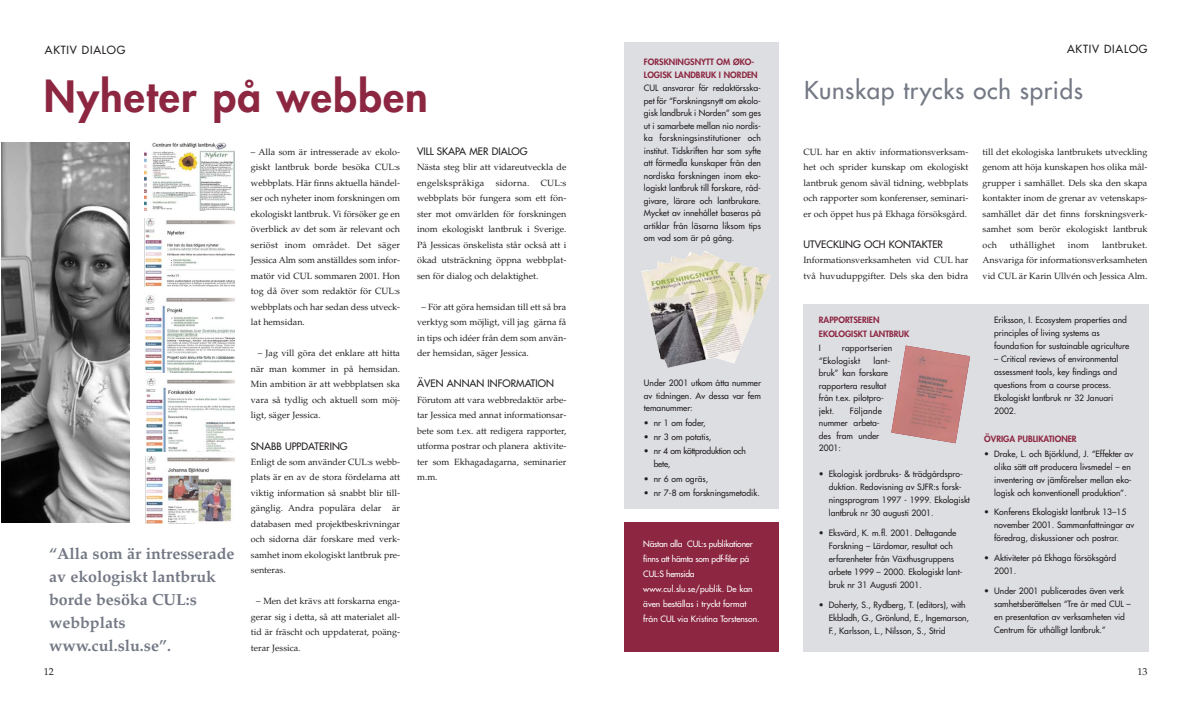
<style>
.page{position:relative;width:1190px;height:708px;background:#fff}
.page>*{position:absolute;margin:0;border:0;box-sizing:border-box;transform-origin:0 0}
.t1{font:800 42px "Futura";letter-spacing:.03em;color:#8c2641}
.t2{font:24px "Futura";letter-spacing:.03em;color:#737884}
.t3{font:700 16px/23px "Palatino";color:#737884}
.t4{font:11px "Futura";letter-spacing:.07em;color:#231f20}
.t5{font:10px "Futura";color:#231f20}
.t6{font:10px "Palatino";color:#231f20}
.t7{font:9px/15.5px "Palatino";color:#231f20;text-align:justify}
.t8{font:9px "Palatino";letter-spacing:.02em;color:#231f20}
.t9{font:8.5px/13px "Futura";color:#231f20}
.t10{font:8.5px/15px "Futura";color:#fff}
.t11{font:800 8.5px/12.5px "Futura";color:#8c2641}
.t12{font:8.5px/13px "Futura";letter-spacing:-.03em;color:#231f20}
.t13{font:8.5px/12.5px "Futura";letter-spacing:.025em;color:#231f20}
</style>
<div class="page">
<div style="left:803px;top:304px;width:345px;height:348px;background:#dddee1"></div>
<img style="left:1px;top:143px;width:129px;height:380px">
<div style="left:624px;top:43px;width:155px;height:466px;background:#dddee1"></div>
<img style="left:145px;top:378px;width:90px;height:74px">
<img style="left:145px;top:295px;width:90px;height:78px">
<img style="left:145px;top:456px;width:90px;height:67px">
<img style="left:145px;top:219px;width:89px;height:68px">
<img style="left:144px;top:142px;width:90px;height:69px">
<img style="left:641px;top:251px;width:130px;height:117px">
<div style="left:624px;top:523px;width:155px;height:129px;background:#8c2641"></div>
<img style="left:891px;top:346px;width:79px;height:97px">
<p class="t4" style="left:45px;top:45px;width:82px">AKTIV DIALOG</p>
<h1 class="t1" style="left:44px;top:76px;width:386px">Nyheter på webben</h1>
<h3 class="t3" style="left:49px;top:543px;width:187px">“Alla som är intresserade av ekologiskt lantbruk borde besöka CUL:s webbplats www.cul.slu.se”.</h3>
<p class="t7" style="left:251px;top:145px;width:151px">– Alla som är intresserade av ekolo&shy;giskt lantbruk borde besöka CUL:s webbplats. Här finns aktuella händel&shy;ser och nyheter inom forskningen om ekologiskt lantbruk. Vi försöker ge en överblick av det som är relevant och seriöst inom området. Det säger Jessica Alm som anställdes som infor&shy;matör vid CUL sommaren 2001. Hon tog då över som redaktör för CUL:s webbplats och har sedan dess utveck&shy;lat hemsidan.</p>
<p class="t7" style="left:251px;top:347px;width:151px;text-indent:7px">– Jag vill göra det enklare att hitta när man kommer in på hemsidan.<br>Min ambition är att webbplatsen ska vara så tydlig och aktuell som möj&shy;ligt, säger Jessica.</p>
<p class="t5" style="left:251px;top:441px;width:98px">SNABB UPPDATERING</p>
<p class="t7" style="left:251px;top:455px;width:151px">Enligt de som använder CUL:s webb&shy;plats är en av de stora fördelarna att viktig information så snabbt blir till&shy;gänglig. Andra populära delar är databasen med projektbeskrivningar och sidorna där forskare med verk&shy;samhet inom ekologiskt lantbruk pre&shy;senteras.</p>
<p class="t7" style="left:251px;top:595px;width:151px;text-indent:5px">– Men det krävs att forskarna enga&shy;gerar sig i detta, så att materialet all&shy;tid är fräscht och uppdaterat, poäng&shy;terar Jessica.</p>
<p class="t5" style="left:417px;top:146px;width:112px">VILL SKAPA MER DIALOG</p>
<p class="t7" style="left:417px;top:161px;width:151px">Nästa steg blir att vidareutveckla de engelskspråkiga</p>
<p class="t8" style="left:496px;top:179px;width:35px">sidorna.</p>
<p class="t7" style="left:417px;top:176px;width:151px;text-indent:124px">CUL:s webbplats bör fungera som ett fön&shy;ster mot omvärlden för forskningen inom ekologiskt lantbruk i Sverige.<br>På Jessicas önskelista står också att i ökad utsträckning öppna webbplat&shy;sen för dialog och delaktighet.</p>
<p class="t7" style="left:417px;top:300px;width:151px;text-indent:4px">– För att göra hemsidan till ett så bra verktyg som möjligt, vill jag gärna få in tips och idéer från dem som använ&shy;der hemsidan, säger Jessica.</p>
<p class="t5" style="left:417px;top:379px;width:138px">ÄVEN ANNAN INFORMATION</p>
<p class="t7" style="left:417px;top:393px;width:151px">Förutom att vara webbredaktör arbe&shy;tar Jessica med annat informationsar&shy;bete som t.ex. att redigera rapporter, utforma postrar och planera aktivite&shy;ter som Ekhagadagarna, seminarier m.m.</p>
<p class="t11" style="left:644px;top:56px;width:115px">FORSKNINGSNYTT OM ØKO-<br>LOGISK LANDBRUK I NORDEN</p>
<p class="t9" style="left:644px;top:83px;width:119px;line-height:12.5px;text-align:justify">CUL ansvarar för redaktörsska&shy;pet för “Forskningsnytt om økolo&shy;gisk landbruk i Norden” som ges ut i samarbete mellan nio nordis&shy;ka forskningsinstitutioner och institut. Tidskriften har som syfte att förmedla kunskaper från den nordiska forskningen inom eko&shy;logiskt lantbruk till forskare, råd&shy;givare, lärare och lantbrukare.<br>Mycket av innehållet baseras på artiklar från läsarna liksom tips om vad som är på gång.</p>
<p class="t9" style="left:644px;top:377px;width:119px;line-height:12.5px;text-align:justify">Under 2001 utkom åtta nummer av tidningen. Av dessa var fem temanummer:</p>
<p class="t9" style="left:644px;top:417px;width:63px">• nr 1 om foder,</p>
<p class="t9" style="left:644px;top:431px;width:69px">• nr 3 om potatis,</p>
<p class="t12" style="left:654px;top:445px;width:94px;text-indent:-10px">• nr 4 om köttproduktion och bete,</p>
<p class="t9" style="left:644px;top:473px;width:66px">• nr 6 om ogräs,</p>
<p class="t9" style="left:644px;top:487px;width:117px">• nr 7-8 om forskningsmetodik.</p>
<p class="t10" style="left:643px;top:537px;width:118px">Nästan alla CUL:s publikationer finns att hämta som pdf-filer på<br>CUL:S hemsida www.cul.slu.se/publik. De kan även beställas i tryckt format från CUL via Kristina Torstenson.</p>
<p class="t4" style="left:1067px;top:44px;width:82px">AKTIV DIALOG</p>
<h2 class="t2" style="left:804px;top:78px;width:281px">Kunskap trycks och sprids</h2>
<p class="t7" style="left:804px;top:145px;width:166px">CUL har en aktiv informationsverksam&shy;het och sprider kunskap om ekologiskt lantbruk genom såväl tidning, webbplats och rapporter som konferenser, seminari&shy;er och öppet hus på Ekhaga försöksgård.</p>
<p class="t5" style="left:804px;top:239px;width:141px">UTVECKLING OCH KONTAKTER</p>
<p class="t7" style="left:804px;top:254px;width:166px">Informationsverksamheten vid CUL har två huvuduppgifter. Dels ska den bidra</p>
<p class="t7" style="left:983px;top:145px;width:166px">till det ekologiska lantbrukets utveckling genom att höja kunskapen hos olika mål&shy;grupper i samhället. Dels ska den skapa kontakter inom de grenar av vetenskaps&shy;samhället där det finns forskningsverk&shy;samhet som berör ekologiskt lantbruk och</p>
<p class="t7" style="left:983px;top:238px;width:166px;text-indent:119px">lantbruket.<br>Ansvariga för informationsverksamheten vid CUL är Karin Ullvén och Jessica Alm.</p>
<p class="t8" style="left:1010px;top:241px;width:47px">uthållighet</p>
<p class="t7" style="left:1068px;top:238px;width:23px">inom</p>
<p class="t11" style="left:819px;top:314px;width:92px;line-height:13.9px">RAPPORTSERIEN<br>EKOLOGISKT LANTBRUK</p>
<p class="t9" style="left:819px;top:342px;width:3px">I</p>
<p class="t13" style="left:819px;top:342px;width:75px;text-indent:23px">rapportserien “Ekologiskt</p>
<p class="t9" style="left:819px;top:355px;width:73px;line-height:12.5px;text-indent:55px">lant&shy;bruk” kan forskare rapportera resultat från t.ex. pilotpro&shy;jekt.</p>
<p class="t9" style="left:819px;top:405px;width:64px;line-height:12.5px;text-indent:31px">Följande nummer arbeta&shy;des fram under<br>2001:</p>
<p class="t9" style="left:829px;top:468px;width:143px;text-indent:-10px">• Ekologisk jordbruks- &amp; trädgårdspro&shy;duktion. Redovisning av SJFR:s forsk&shy;ningsprogram 1997 - 1999. Ekologiskt lantbruk nr 30 augusti 2001.</p>
<p class="t9" style="left:829px;top:527px;width:135px;text-indent:-10px">• Eksvärd, K. m.fl. 2001. Deltagande Forskning – Lärdomar, resultat och erfarenheter från Växthusgruppens arbete 1999 – 2000. Ekologiskt lant&shy;bruk nr 31 Augusti 2001.</p>
<p class="t9" style="left:829px;top:599px;width:142px;text-indent:-10px">• Doherty, S., Rydberg, T. (editors), with<br>Ekbladh, G., Grönlund, E., Ingemarson,<br>F., Karlsson, L., Nilsson, S., Strid</p>
<p class="t9" style="left:994px;top:314px;width:137px">Eriksson, I. Ecosystem properties and principles of living systems as foundation for sustainable agriculture</p>
<p class="t9" style="left:994px;top:353px;width:126px">– Critical reviews of environmental assessment tools, key findings and questions from a course process.<br>Ekologiskt lantbruk nr 32 Januari<br>2002.</p>
<p class="t11" style="left:984px;top:433px;width:94px">ÖVRIGA PUBLIKATIONER</p>
<p class="t9" style="left:994px;top:448px;width:140px;text-indent:-10px">• Drake, L. och Björklund, J. “Effekter av olika sätt att producera livsmedel – en inventering av jämförelser mellan eko&shy;logisk och konventionell produktion”.</p>
<p class="t9" style="left:994px;top:506px;width:142px;text-indent:-10px">• Konferens Ekologiskt lantbruk 13–15 november 2001. Sammanfattningar av föredrag, diskussioner och postrar.</p>
<p class="t9" style="left:994px;top:552px;width:124px;text-indent:-10px">• Aktiviteter på Ekhaga försöksgård<br>2001.</p>
<p class="t9" style="left:994px;top:585px;width:138px;text-indent:-10px">• Under 2001 publicerades även verk samhetsberättelsen “Tre år med CUL – en presentation av verksamheten vid Centrum för uthålligt lantbruk.”</p>
<p class="t6" style="left:44px;top:668px;width:11px">12</p>
<p class="t6" style="left:1137px;top:668px;width:11px">13</p>
</div>
